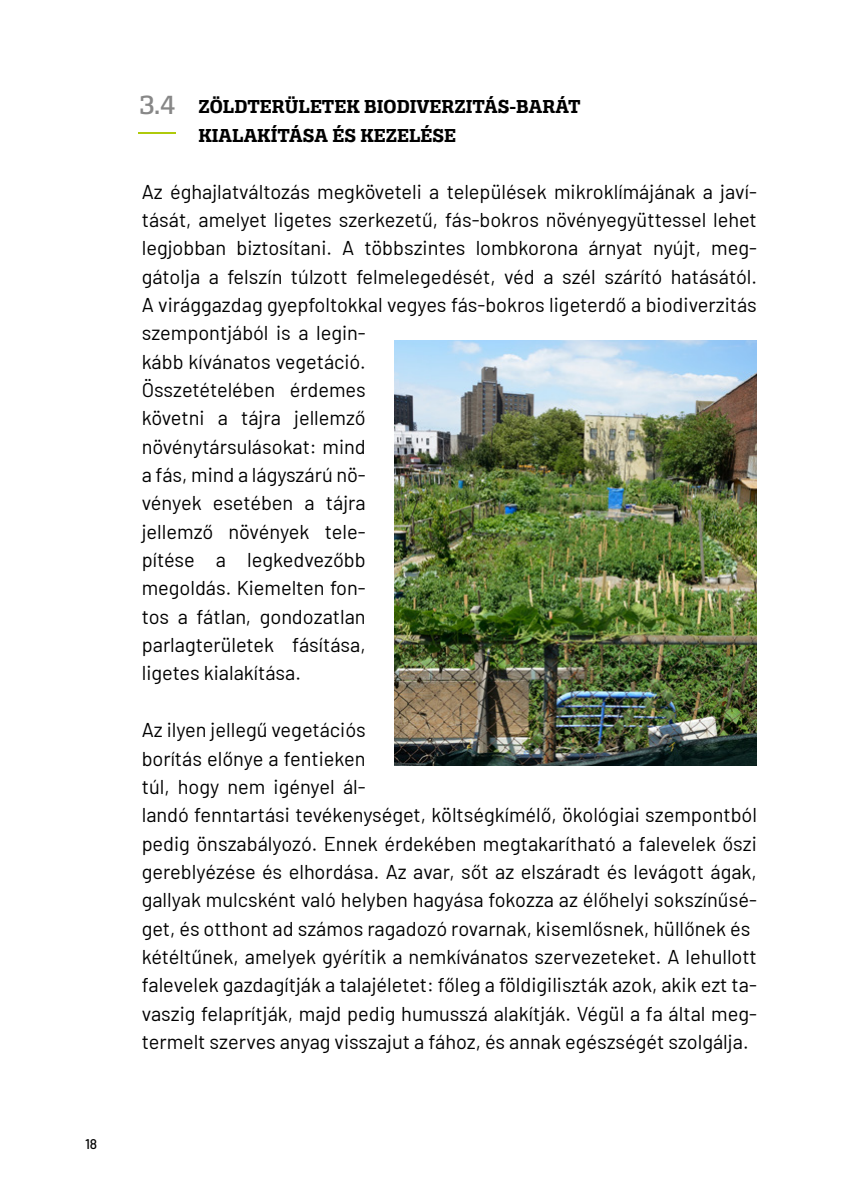
<style>
.page{position:relative;width:842px;height:1191px;background:#fff}
.page>*{position:absolute;margin:0;border:0;box-sizing:border-box;transform-origin:0 0}
.t1{font:64px "Alianza Slab 100";color:#afca0b}
.t2{font:28px "Alianza Slab 500";color:#878787}
.t3{font:20px/28.4px "Barlow";color:#000}
.t4{font:20px/28.4px "Alianza Slab 700";color:#000}
.t5{font:500 14px "Barlow";color:#000}
</style>
<div class="page">
<img style="left:394px;top:340px;width:363px;height:425px">
<p class="t5" style="left:85px;top:1133px;width:14px">18</p>
<h2 class="t2" style="left:139px;top:89px;width:37px">3.4</h2>
<h1 class="t1" style="left:135px;top:72px;width:45px">__</h1>
<p class="t4" style="left:198px;top:93px;width:384px">ZÖLDTERÜLETEK BIODIVERZITÁS-BARÁT<br>KIALAKÍTÁSA ÉS KEZELÉSE</p>
<p class="t3" style="left:142px;top:175px;width:617px">Az éghajlatváltozás megköveteli a települések mikroklímájának a javí&shy;tását, amelyet ligetes szerkezetű, fás-bokros növényegyüttessel lehet legjobban biztosítani. A többszintes lombkorona árnyat nyújt, meg&shy;gátolja a felszín túlzott felmelegedését, véd a szél szárító hatásától.<br>A virággazdag gyepfoltokkal vegyes fás-bokros ligeterdő a biodiverzitás szempontjából is a legin-<br>kább kívánatos vegetáció.<br>Összetételében érdemes<br>követni a tájra jellemző<br>növénytársulásokat: mind<br>a fás, mind a lágyszárú nö-<br>vények esetében a tájra<br>jellemző növények tele-<br>pítése a legkedvezőbb<br>megoldás. Kiemelten fon-<br>tos a fátlan, gondozatlan<br>parlagterületek fásítása,<br>ligetes kialakítása.</p>
<p class="t3" style="left:142px;top:714px;width:617px">Az ilyen jellegű vegetációs<br>borítás előnye a fentieken<br>túl, hogy nem igényel ál-<br>landó fenntartási tevékenységet, költségkímélő, ökológiai szempontból pedig önszabályozó. Ennek érdekében megtakarítható a falevelek őszi gereblyézése és elhordása. Az avar, sőt az elszáradt és levágott ágak, gallyak mulcsként való helyben hagyása fokozza az élőhelyi sokszínűsé&shy;get, és otthont ad számos ragadozó rovarnak, kisemlősnek, hüllőnek és kétéltűnek, amelyek gyérítik a nemkívánatos szervezeteket. A lehullott falevelek gazdagítják a talajéletet: főleg a földigiliszták azok, akik ezt ta&shy;vaszig felaprítják, majd pedig humusszá alakítják. Végül a fa által meg&shy;termelt szerves anyag visszajut a fához, és annak egészségét szolgálja.</p>
</div>
